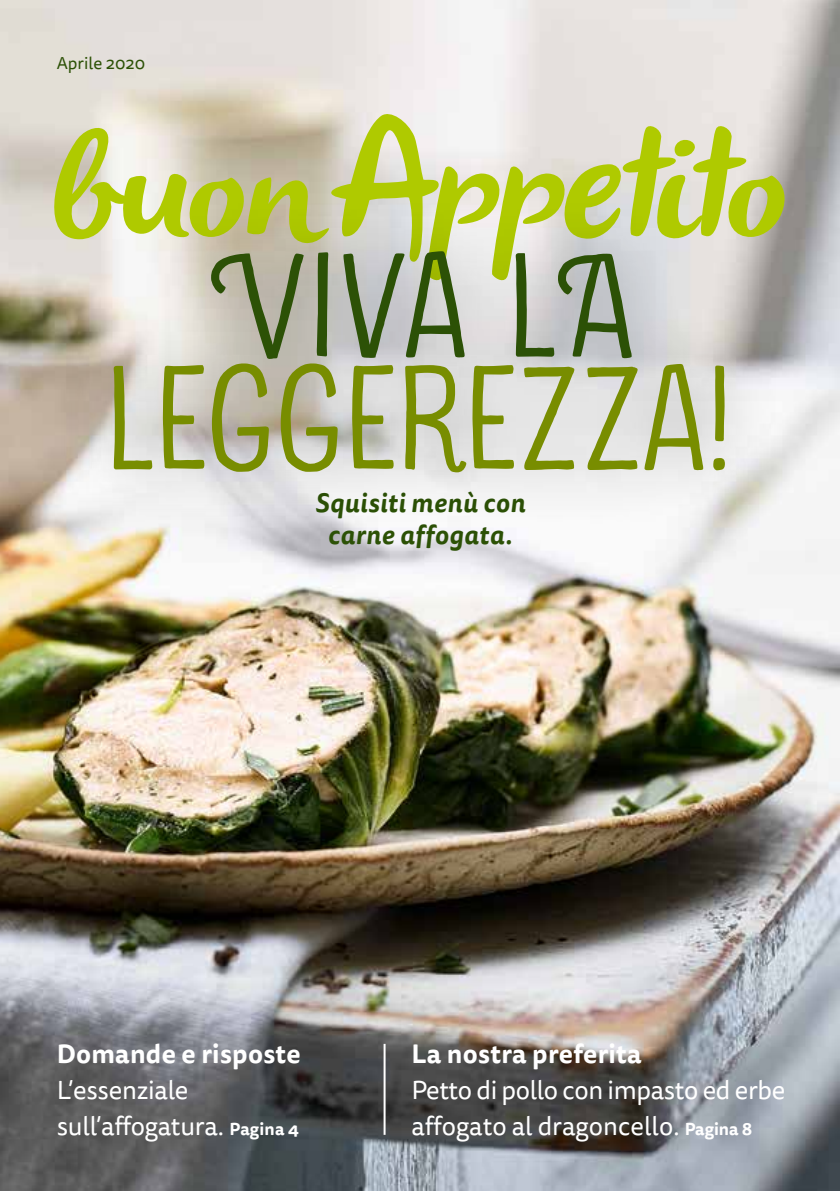
<style>
.page{position:relative;width:840px;height:1191px;background:#fff}
.page>*{position:absolute;margin:0;border:0;box-sizing:border-box;transform-origin:0 0}
.t1{font:italic 150px "Olivier";color:#afca00}
.t2{font:147.6px "Sofa Sans Hand Mono";letter-spacing:-.025em;color:#788d00;scale:.93 1}
.t3{font:147.6px "Sofa Sans Hand Mono";letter-spacing:-.025em;color:#2c5106;scale:.93 1}
.t4{font:26px/36px "Tisa Sans OT";letter-spacing:-.01em;color:#fff}
.t5{font:700 26px "Tisa Sans OT";letter-spacing:.01em;color:#fff}
.t6{font:italic 700 26px/32px "Tisa Sans OT";letter-spacing:.02em;color:#2c5106;text-align:center}
.t7{font:17px "Tisa Sans OT";color:#2c5106}
.s1{font-size:145px}
.s2{font-size:178px}
.s3{font-weight:700;font-size:17px}
</style>
<div class="page">
<img style="left:0;top:0;width:839px;height:1191px">
<hr style="left:383px;top:1043px;width:2px;height:91px;background:#fff">
<div style="left:54px;top:194px;width:730px;height:336px;background:#000;opacity:.4"></div>
<p class="t7" style="left:57px;top:53px;width:90px">Aprile 2020</p>
<h1 class="t1" style="left:45px;top:103px;width:737px"><span class="s1">buo n</span><span class="s2">A</span>ppetito</h1>
<h2 class="t3" style="left:207px;top:217px;width:461px">VIVA LA</h2>
<h2 class="t2" style="left:103px;top:330px;width:682px">LEGGEREZZA!</h2>
<p class="t6" style="left:315px;top:488px;width:211px">Squisiti menù con carne affogata.</p>
<p class="t5" style="left:57px;top:1037px;width:245px">Domande e risposte</p>
<p class="t4" style="left:57px;top:1073px;width:243px">L’essenziale sull’affogatura. <span class="s3">Pagina 4</span></p>
<p class="t5" style="left:411px;top:1037px;width:231px">La nostra preferita</p>
<p class="t4" style="left:411px;top:1073px;width:375px">Petto di pollo con impasto ed erbe affogato al dragoncello. <span class="s3">Pagina 8</span></p>
</div>
